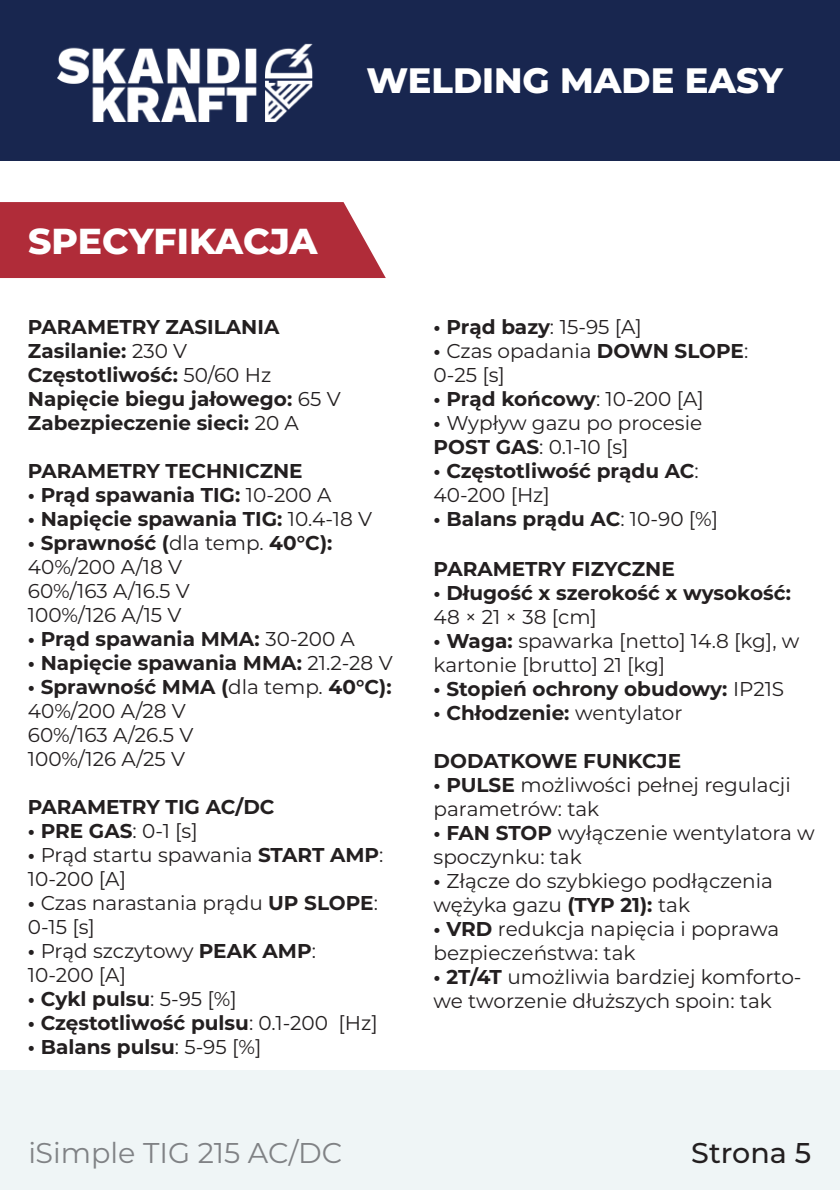
<style>
.page{position:relative;width:840px;height:1191px;background:#fff}
.page>*{position:absolute;margin:0;border:0;box-sizing:border-box;transform-origin:0 0}
.t1{font:800 36px "Montserrat";letter-spacing:-.005em;color:#fff}
.t2{font:800 35.2px "Montserrat";color:#fff}
.t3{font:28.6px "Montserrat";color:#808285}
.t4{font:500 28.6px "Montserrat";color:#231f20}
.t5{font:20px/24px "Montserrat";color:#231f20}
.t6{font:700 20px/24px "Montserrat";color:#231f20}
.s1{font-weight:400}
.s2{font-weight:700}
</style>
<div class="page">
<div style="left:0;top:0;width:839px;height:161px;background:#18264f"></div>
<img style="left:58px;top:43px;width:255px;height:78px">
<div style="left:0;top:1070px;width:839px;height:120px;background:#eff5f6"></div>
<div style="left:0;top:202px;width:385px;height:76px;background:#b02c39"></div>
<h2 class="t2" style="left:366px;top:57px;width:418px">WELDING MADE EASY</h2>
<h1 class="t1" style="left:28px;top:217px;width:291px">SPECYFIKACJA</h1>
<p class="t6" style="left:28px;top:314px;width:314px">PARAMETRY ZASILANIA<br>Zasilanie: <span class="s1">230 V<br></span>Częstotliwość: <span class="s1">50/60 Hz<br></span>Napięcie biegu jałowego: <span class="s1">65 V<br></span>Zabezpieczenie sieci: <span class="s1">20 A</span></p>
<p class="t6" style="left:28px;top:458px;width:276px">PARAMETRY TECHNICZNE</p>
<p class="t6" style="left:28px;top:482px;width:305px">• Prąd spawania TIG: <span class="s1">10-200 A</span></p>
<p class="t6" style="left:28px;top:506px;width:345px">• Napięcie spawania TIG: <span class="s1">10.4-18 V</span></p>
<p class="t5" style="left:28px;top:530px;width:306px"><span class="s2">• Sprawność (</span>dla temp. <span class="s2">40°C):<br></span>40%/200 A/18 V<br>60%/163 A/16.5 V<br>100%/126 A/15 V</p>
<p class="t6" style="left:28px;top:626px;width:328px">• Prąd spawania MMA: <span class="s1">30-200 A</span></p>
<p class="t6" style="left:28px;top:650px;width:366px">• Napięcie spawania MMA: <span class="s1">21.2-28 V</span></p>
<p class="t5" style="left:28px;top:674px;width:365px"><span class="s2">• Sprawność MMA (</span>dla temp. <span class="s2">40°C):<br></span>40%/200 A/28 V<br>60%/163 A/26.5 V<br>100%/126 A/25 V</p>
<p class="t6" style="left:28px;top:794px;width:248px">PARAMETRY TIG AC/DC</p>
<p class="t6" style="left:28px;top:818px;width:171px">• PRE GAS<span class="s1">: 0-1 [s]</span></p>
<p class="t5" style="left:28px;top:842px;width:357px"><span class="s2">•</span> Prąd startu spawania <span class="s2">START AMP</span>:<br>10-200 [A]</p>
<p class="t5" style="left:28px;top:890px;width:351px"><span class="s2">•</span> Czas narastania prądu <span class="s2">UP SLOPE</span>:<br>0-15 [s]</p>
<p class="t5" style="left:28px;top:938px;width:289px"><span class="s2">•</span> Prąd szczytowy <span class="s2">PEAK AMP</span>:<br>10-200 [A]</p>
<p class="t6" style="left:28px;top:986px;width:210px">• Cykl pulsu<span class="s1">: 5-95 [%]</span></p>
<p class="t6" style="left:28px;top:1010px;width:351px">• Częstotliwość pulsu<span class="s1">: 0.1-200 [Hz]</span></p>
<p class="t6" style="left:28px;top:1034px;width:235px">• Balans pulsu<span class="s1">: 5-95 [%]</span></p>
<h3 class="t3" style="left:28px;top:1132px;width:315px">iSimple TIG 215 AC/DC</h3>
<p class="t6" style="left:433px;top:314px;width:210px">• Prąd bazy<span class="s1">: 15-95 [A]</span></p>
<p class="t5" style="left:433px;top:338px;width:316px"><span class="s2">•</span> Czas opadania <span class="s2">DOWN SLOPE</span>:<br>0-25 [s]</p>
<p class="t6" style="left:433px;top:386px;width:271px">• Prąd końcowy<span class="s1">: 10-200 [A]</span></p>
<p class="t5" style="left:433px;top:410px;width:270px"><span class="s2">•</span> Wypływ gazu po procesie<br><span class="s2">POST GAS</span>: 0.1-10 [s]</p>
<p class="t6" style="left:433px;top:458px;width:267px">• Częstotliwość prądu AC<span class="s1">:<br>40-200 [Hz]</span></p>
<p class="t6" style="left:433px;top:506px;width:286px">• Balans prądu AC<span class="s1">: 10-90 [%]</span></p>
<p class="t6" style="left:433px;top:555px;width:242px">PARAMETRY FIZYCZNE</p>
<p class="t6" style="left:433px;top:579px;width:359px">• Długość x szerokość x wysokość:</p>
<p class="t5" style="left:433px;top:604px;width:165px">48 × 21 × 38 [cm]</p>
<p class="t5" style="left:433px;top:628px;width:367px"><span class="s2">• Waga:</span> spawarka [netto] 14.8 [kg], w kartonie [brutto] 21 [kg]</p>
<p class="t6" style="left:433px;top:675px;width:352px">• Stopień ochrony obudowy: <span class="s1">IP21S</span></p>
<p class="t6" style="left:433px;top:699px;width:250px">• Chłodzenie: <span class="s1">wentylator</span></p>
<p class="t6" style="left:433px;top:747px;width:249px">DODATKOWE FUNKCJE</p>
<p class="t5" style="left:433px;top:772px;width:358px"><span class="s2">• PULSE</span> możliwości pełnej regulacji parametrów: tak</p>
<p class="t5" style="left:433px;top:820px;width:382px"><span class="s2">• FAN STOP</span> wyłączenie wentylatora w spoczynku: tak</p>
<p class="t5" style="left:433px;top:868px;width:341px"><span class="s2">•</span> Złącze do szybkiego podłączenia wężyka gazu <span class="s2">(TYP 21):</span> tak</p>
<p class="t5" style="left:433px;top:916px;width:347px"><span class="s2">• VRD</span> redukcja napięcia i poprawa bezpieczeństwa: tak</p>
<p class="t5" style="left:433px;top:964px;width:369px"><span class="s2">• 2T/4T</span> umożliwia bardziej komforto&shy;we tworzenie dłuższych spoin: tak</p>
<h3 class="t4" style="left:691px;top:1132px;width:121px">Strona 5</h3>
</div>
